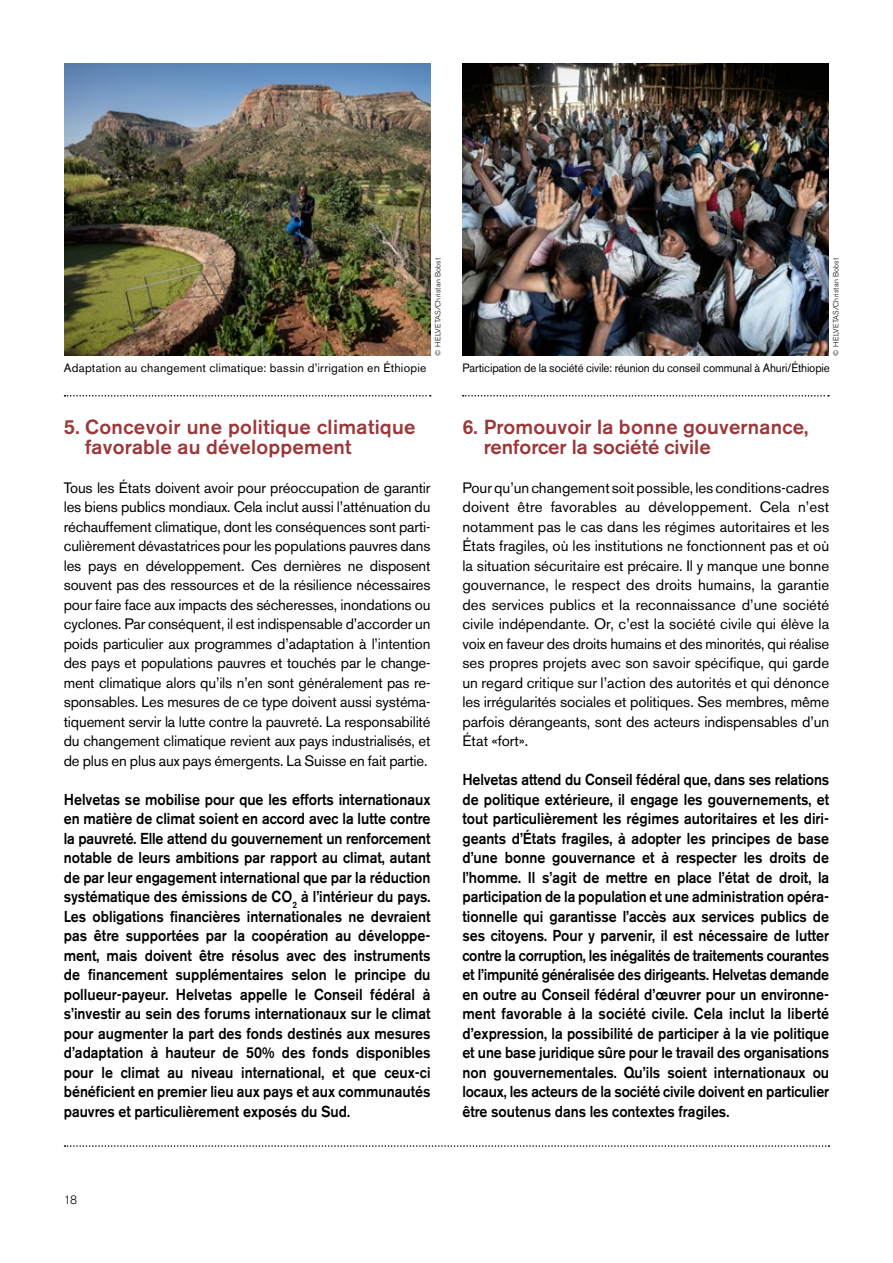
<style>
.page{position:relative;width:893px;height:1263px;background:#fff}
.page>*{position:absolute;margin:0;border:0;box-sizing:border-box;transform-origin:0 0}
.t1{font:500 20.25px/19.5px "Akzidenz Grotesk BE";letter-spacing:.01em;color:#9b383a}
.t2{font:500 15.75px/19.5px "Akzidenz Grotesk BE";color:#000;text-align:justify;scale:.9 1}
.t3{font:15px/19.5px "Akzidenz Grotesk BE";letter-spacing:-.01em;color:#000;text-align:justify}
.t4{font:12px "Akzidenz Grotesk BE";letter-spacing:-.005em;color:#000;scale:.95 1}
.t5{font:12px "Akzidenz Grotesk BE";letter-spacing:.02em;color:#000}
.t6{font:300 12px "Akzidenz Grotesk BE";color:#000}
.t7{font:300 7.5px "Akzidenz Grotesk BE";letter-spacing:.02em;color:#000}
</style>
<div class="page">
<svg style="left:65px;top:395px;width:366px;height:1px"></svg>
<svg style="left:463px;top:395px;width:366px;height:1px"></svg>
<svg style="left:65px;top:1145px;width:764px;height:2px"></svg>
<img style="left:64px;top:64px;width:367px;height:291px">
<img style="left:462px;top:64px;width:367px;height:291px">
<p class="t7" style="left:434px;top:356px;width:99px;rotate:-90deg">© HELVETAS/Christan Bobst</p>
<p class="t7" style="left:832px;top:356px;width:99px;rotate:-90deg">© HELVETAS/Christan Bobst</p>
<p class="t5" style="left:64px;top:360px;width:364px">Adaptation au changement climatique: bassin d’irrigation en Éthiopie</p>
<p class="t4" style="left:462px;top:360px;width:388px">Participation de la société civile: réunion du conseil communal à Ahuri/Éthiopie</p>
<p class="t1" style="left:85px;top:417px;width:332px;text-indent:-21px">5. Concevoir une politique climatique favorable au développement</p>
<p class="t3" style="left:64px;top:478px;width:368px">Tous les États doivent avoir pour préoccupation de garantir les biens publics mondiaux. Cela inclut aussi l’atténuation du réchauffement climatique, dont les conséquences sont parti&shy;culièrement dévastatrices pour les populations pauvres dans les pays en développement. Ces dernières ne disposent souvent pas des ressources et de la résilience nécessaires pour faire face aux impacts des sécheresses, inondations ou cyclones. Par conséquent, il est indispensable d’accorder un poids particulier aux programmes d’adaptation à l’intention des pays et populations pauvres et touchés par le change&shy;ment climatique alors qu’ils n’en sont généralement pas re&shy;sponsables. Les mesures de ce type doivent aussi systéma&shy;tiquement servir la lutte contre la pauvreté. La responsabilité du changement climatique revient aux pays industrialisés, et de plus en plus aux pays émergents. La Suisse en fait partie.</p>
<p class="t2" style="left:64px;top:789px;width:409px">Helvetas se mobilise pour que les efforts internationaux en matière de climat soient en accord avec la lutte contre la pauvreté. Elle attend du gouvernement un renforcement notable de leurs ambitions par rapport au climat, autant de par leur engagement international que par la réduction systématique des émissions de CO<sub>2</sub> à l’intérieur du pays.<br>Les obligations financières internationales ne devraient pas être supportées par la coopération au développe&shy;ment, mais doivent être résolus avec des instruments de financement supplémentaires selon le principe du pollueur-payeur. Helvetas appelle le Conseil fédéral à s’investir au sein des forums internationaux sur le climat pour augmenter la part des fonds destinés aux mesures d’adaptation à hauteur de 50% des fonds disponibles pour le climat au niveau international, et que ceux-ci bénéficient en premier lieu aux pays et aux communautés pauvres et particulièrement exposés du Sud.</p>
<p class="t6" style="left:64px;top:1193px;width:15px">18</p>
<p class="t1" style="left:484px;top:417px;width:326px;text-indent:-21px">6. Promouvoir la bonne gouvernance, renforcer la société civile</p>
<p class="t3" style="left:462px;top:478px;width:368px">Pour qu’un changement soit possible, les conditions-cadres doivent être favorables au développement. Cela n’est notamment pas le cas dans les régimes autoritaires et les États fragiles, où les institutions ne fonctionnent pas et où la situation sécuritaire est précaire. Il y manque une bonne gouvernance, le respect des droits humains, la garantie des services publics et la reconnaissance d’une société civile indépendante. Or, c’est la société civile qui élève la voix en faveur des droits humains et des minorités, qui réalise ses propres projets avec son savoir spécifique, qui garde un regard critique sur l’action des autorités et qui dénonce les irrégularités sociales et politiques. Ses membres, même parfois dérangeants, sont des acteurs indispensables d’un État «fort».</p>
<p class="t2" style="left:462px;top:770px;width:409px">Helvetas attend du Conseil fédéral que, dans ses relations de politique extérieure, il engage les gouvernements, et tout particulièrement les régimes autoritaires et les diri&shy;geants d’États fragiles, à adopter les principes de base d’une bonne gouvernance et à respecter les droits de l’homme. Il s’agit de mettre en place l’état de droit, la participation de la population et une administration opéra&shy;tionnelle qui garantisse l’accès aux services publics de ses citoyens. Pour y parvenir, il est nécessaire de lutter contre la corruption, les inégalités de traitements courantes et l’impunité généralisée des dirigeants. Helvetas demande en outre au Conseil fédéral d’œuvrer pour un environne&shy;ment favorable à la société civile. Cela inclut la liberté d’expression, la possibilité de participer à la vie politique et une base juridique sûre pour le travail des organisations non gouvernementales. Qu’ils soient internationaux ou locaux, les acteurs de la société civile doivent en particulier être soutenus dans les contextes fragiles.</p>
</div>
